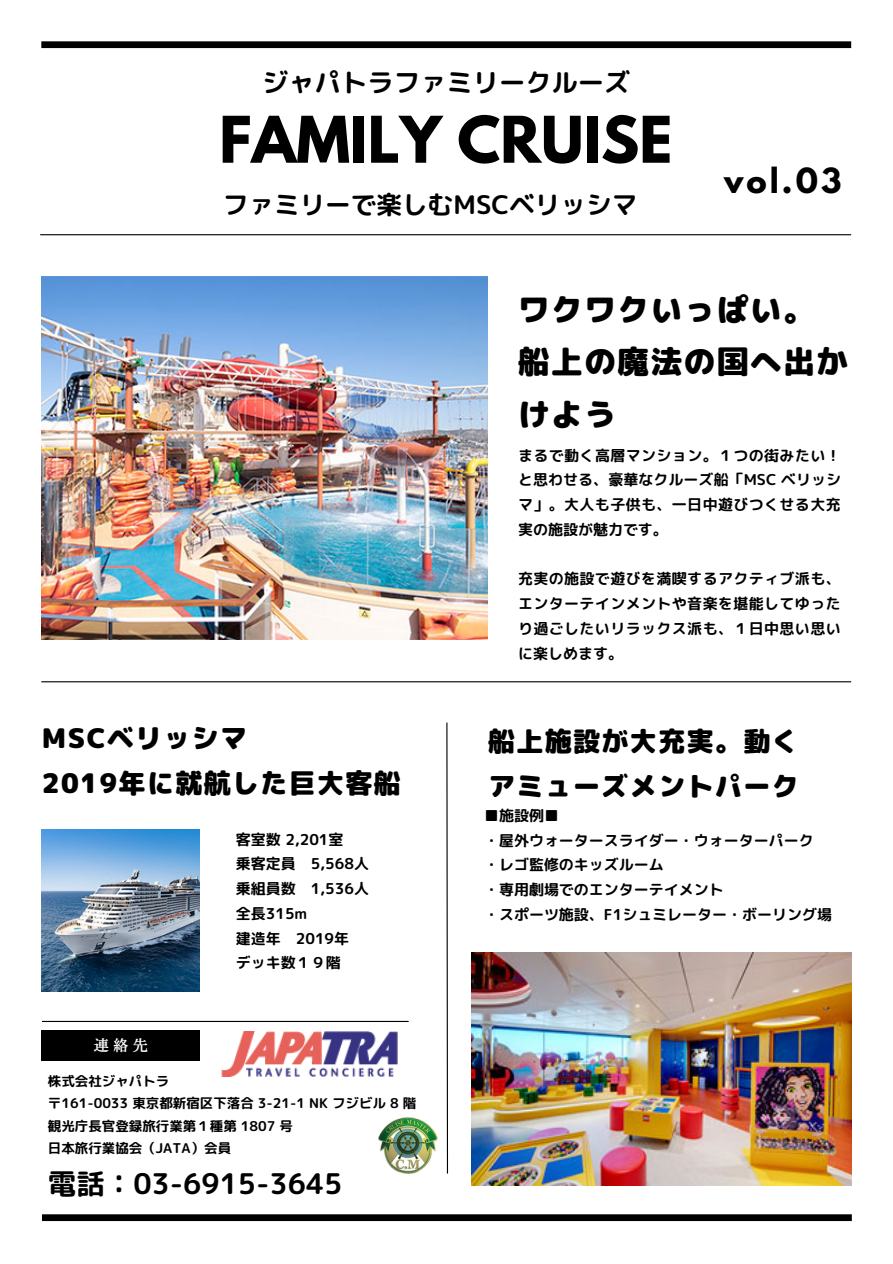
<style>
.page{position:relative;width:893px;height:1264px;background:#fff}
.page>*{position:absolute;margin:0;border:0;box-sizing:border-box;transform-origin:0 0}
.t1{font:700 57px "League Spartan";color:#000}
.t2{font:31.5px/52.8px "rounded mplus 1 p black";letter-spacing:.05em;color:#000}
.t3{font:700 30.75px "League Spartan";color:#000}
.t4{font:28.5px "rounded mplus 1 p bold";color:#000}
.t5{font:27px "rounded mplus 1 p black";letter-spacing:.05em;color:#000}
.t6{font:26.4px "rounded mplus 1 p bold";color:#000}
.t7{font:25.65px "rounded mplus 1 p bold";color:#000}
.t8{font:15px/24.8px "rounded mplus 1 p bold";color:#000;text-align:justify}
.t9{font:15px "Nud Motoya Mincho Std W5";color:#fff}
.t10{font:13.5px "rounded mplus 1 p bold";color:#000}
</style>
<div class="page">
<div style="left:41px;top:41px;width:810px;height:7px;background:#000"></div>
<div style="left:42px;top:1214px;width:809px;height:6px;background:#000"></div>
<hr style="left:40px;top:234px;width:811px;height:1px;background:#000">
<hr style="left:41px;top:681px;width:810px;height:1px;background:#000">
<img style="left:41px;top:277px;width:447px;height:363px">
<img style="left:42px;top:829px;width:157px;height:162px">
<img style="left:471px;top:952px;width:380px;height:233px">
<svg style="left:446px;top:722px;width:2px;height:452px"></svg>
<hr style="left:42px;top:1020px;width:366px;height:2px;background:#000">
<div style="left:41px;top:1030px;width:159px;height:30px;background:#000"></div>
<img style="left:221px;top:1031px;width:177px;height:45px">
<img style="left:378px;top:1117px;width:59px;height:55px">
<p class="t6" style="left:262px;top:64px;width:370px">ジャパトラファミリークルーズ</p>
<p class="t1" style="left:219px;top:111px;width:454px">FAMILY CRUISE</p>
<p class="t7" style="left:223px;top:187px;width:416px">ファミリーで楽しむMSCベリッシマ</p>
<p class="t3" style="left:724px;top:166px;width:119px">vol.03</p>
<p class="t2" style="left:518px;top:282px;width:298px">ワクワクいっぱい。</p>
<p class="t2" style="left:518px;top:335px;width:331px">船上の魔法の国へ出かけよう</p>
<p class="t5" style="left:42px;top:719px;width:207px">MSCベリッシマ</p>
<p class="t5" style="left:42px;top:764px;width:360px">2019年に就航した巨大客船</p>
<p class="t9" style="left:94px;top:1037px;width:55px">連絡先</p>
<p class="t8" style="left:236px;top:826px;width:109px">客室数 2,201室</p>
<p class="t8" style="left:236px;top:851px;width:135px">乗客定員 5,568人</p>
<p class="t8" style="left:236px;top:876px;width:135px">乗組員数 1,536人</p>
<p class="t8" style="left:236px;top:900px;width:73px">全長315m</p>
<p class="t8" style="left:236px;top:925px;width:115px">建造年 2019年</p>
<p class="t8" style="left:236px;top:950px;width:106px">デッキ数１９階</p>
<p class="t10" style="left:48px;top:1071px;width:123px">株式会社ジャパトラ</p>
<p class="t10" style="left:48px;top:1093px;width:370px">〒161-0033 東京都新宿区下落合 3-21-1 NK フジビル 8 階</p>
<p class="t10" style="left:48px;top:1116px;width:247px">観光庁長官登録旅行業第１種第 1807 号</p>
<p class="t10" style="left:48px;top:1138px;width:185px">日本旅行業協会（JATA）会員</p>
<p class="t4" style="left:48px;top:1162px;width:296px">電話：03-6915-3645</p>
<p class="t8" style="left:518px;top:442px;width:324px">まるで動く高層マンション。１つの街みたい！と思わせる、豪華なクルーズ船「MSC ベリッシマ」。大人も子供も、一日中遊びつくせる大充実の施設が魅力です。</p>
<p class="t8" style="left:518px;top:566px;width:324px">充実の施設で遊びを満喫するアクティブ派も、エンターテインメントや音楽を堪能してゆったり過ごしたいリラックス派も、１日中思い思いに楽しめます。</p>
<p class="t5" style="left:488px;top:721px;width:312px">船上施設が大充実。動く</p>
<p class="t5" style="left:488px;top:766px;width:312px">アミューズメントパーク</p>
<p class="t8" style="left:484px;top:802px;width:76px">■施設例■</p>
<p class="t8" style="left:484px;top:827px;width:331px">・屋外ウォータースライダー・ウォーターパーク</p>
<p class="t8" style="left:484px;top:852px;width:181px">・レゴ監修のキッズルーム</p>
<p class="t8" style="left:484px;top:877px;width:241px">・専用劇場でのエンターテイメント</p>
<p class="t8" style="left:484px;top:901px;width:349px">・スポーツ施設、F1シュミレーター・ボーリング場</p>
</div>
